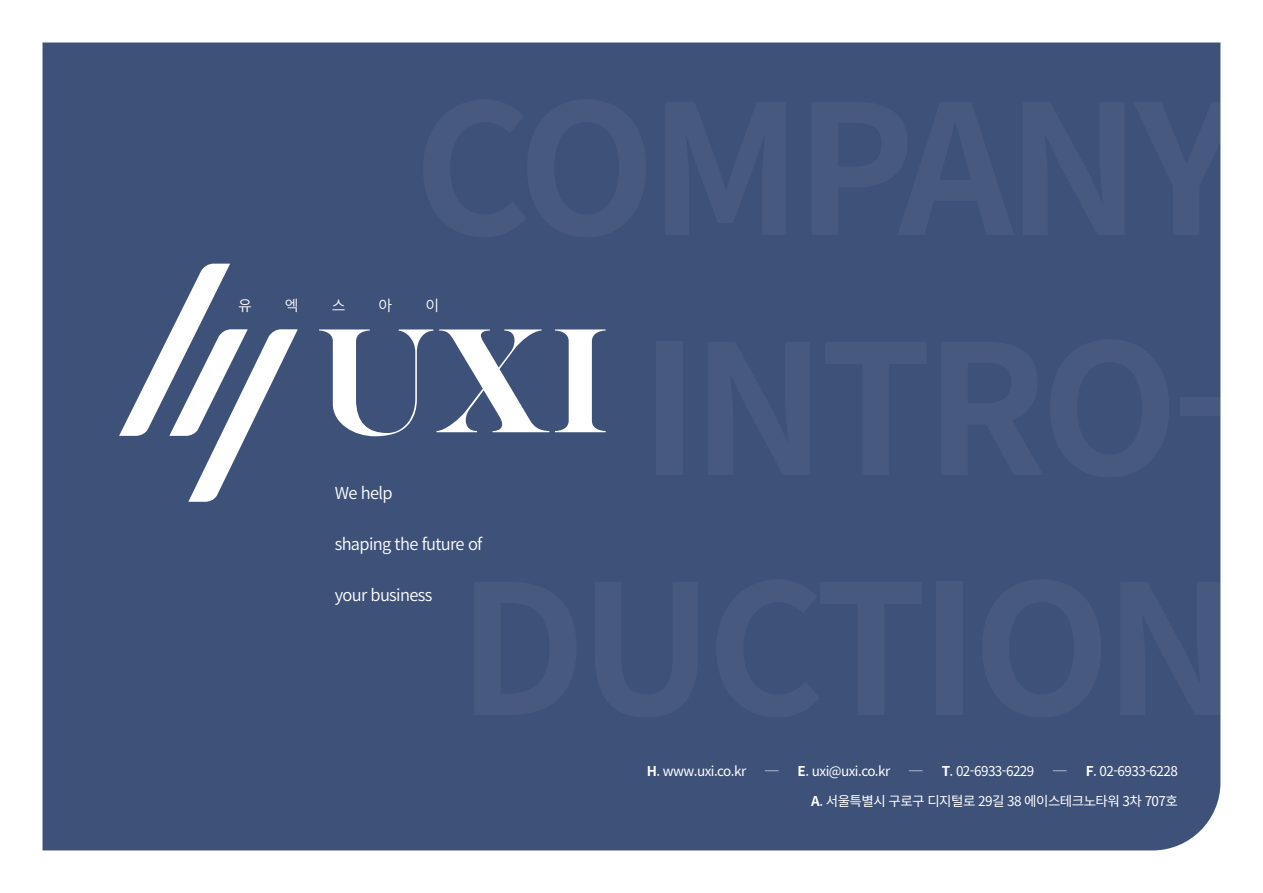
<style>
.page{position:relative;width:1263px;height:893px;background:#fff}
.page>*{position:absolute;margin:0;border:0;box-sizing:border-box;transform-origin:0 0}
.t1{font:600 16.5px "Noto Sans CJ Kkr";letter-spacing:-.04em;color:#fff}
.t2{font:600 15px "Noto Sans CJ Kkr";color:#fff}
.t3{font:13.5px "Noto Sans CJ Kkr";letter-spacing:-.04em;color:#fff}
.s1{font-weight:700}
</style>
<div class="page">
<div style="left:43px;top:43px;width:1177px;height:807px;background:#3e5178"></div>
<svg style="left:319px;top:329px;width:230px;height:107px"></svg>
<svg style="left:555px;top:329px;width:51px;height:103px"></svg>
<svg style="left:119px;top:264px;width:179px;height:238px"></svg>
<p class="t2" style="left:238px;top:297px;width:15px">유</p>
<p class="t2" style="left:285px;top:297px;width:15px">엑</p>
<p class="t2" style="left:332px;top:297px;width:15px">스</p>
<p class="t2" style="left:379px;top:297px;width:15px">아</p>
<p class="t2" style="left:425px;top:297px;width:15px">이</p>
<p class="t1" style="left:335px;top:484px;width:59px">We help</p>
<p class="t1" style="left:335px;top:535px;width:149px">shaping the future of</p>
<p class="t1" style="left:335px;top:586px;width:99px">your business</p>
<p class="t3" style="left:647px;top:764px;width:101px"><span class="s1">H</span>. www.uxi.co.kr</p>
<p class="t3" style="left:765px;top:764px;width:15px">─</p>
<p class="t3" style="left:798px;top:764px;width:94px"><span class="s1">E</span>. uxi@uxi.co.kr</p>
<p class="t3" style="left:909px;top:764px;width:15px">─</p>
<p class="t3" style="left:942px;top:764px;width:94px"><span class="s1">T</span>. 02-6933-6229</p>
<p class="t3" style="left:1053px;top:764px;width:15px">─</p>
<p class="t3" style="left:1086px;top:764px;width:94px"><span class="s1">F</span>. 02-6933-6228</p>
<p class="t3" style="left:811px;top:794px;width:368px"><span class="s1">A</span>. 서울특별시 구로구 디지털로 29길 38 에이스테크노타워 3차 707호</p>
</div>
